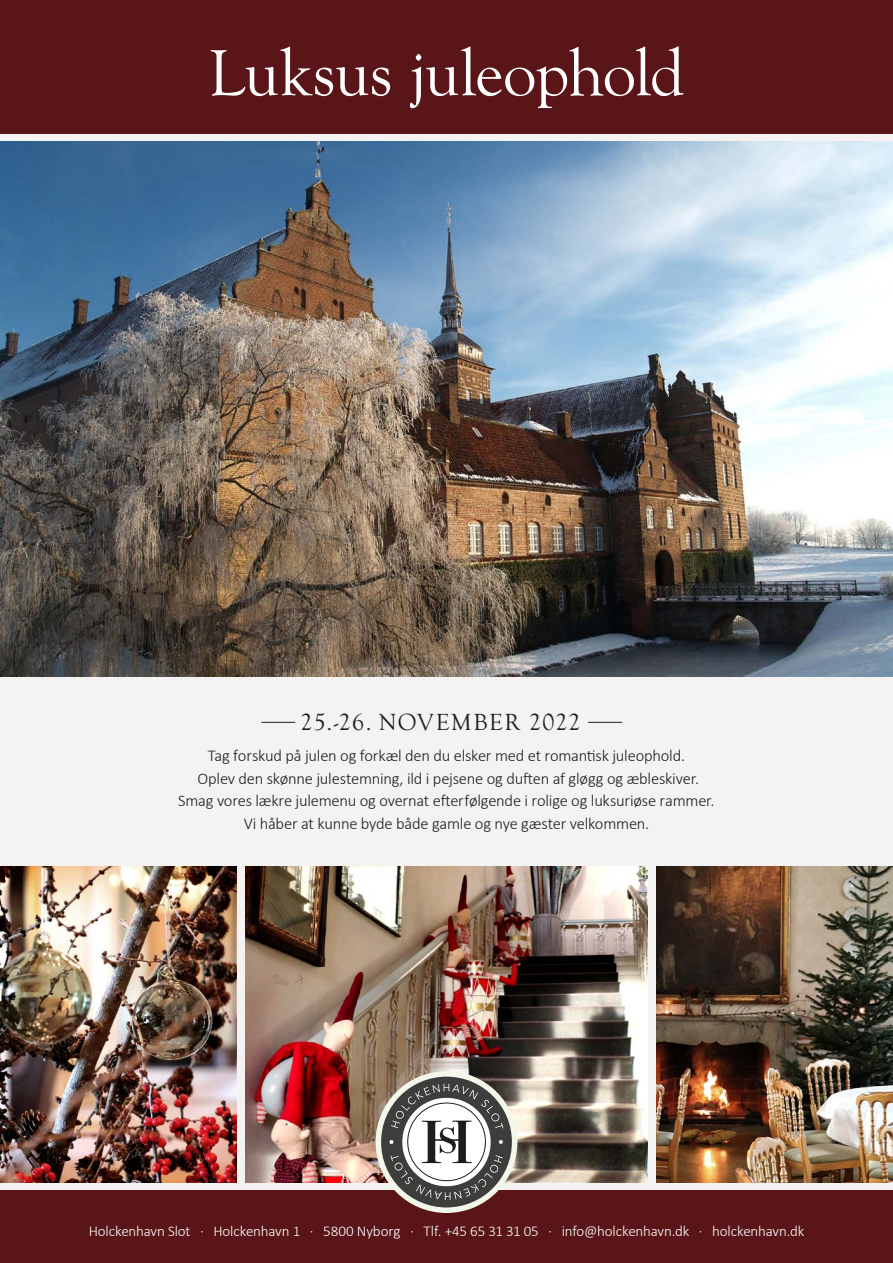
<style>
.page{position:relative;width:893px;height:1263px;background:#fff}
.page>*{position:absolute;margin:0;border:0;box-sizing:border-box;transform-origin:0 0}
.t1{font:67.5px "Goudy Old Style T";letter-spacing:-.02em;color:#fff}
.t2{font:24px "Goudy Old Style T";letter-spacing:.055em;color:#1d1d1b}
.t3{font:300 16.5px/22.5px "Calibri";letter-spacing:-.015em;color:#1d1d1b;text-align:center}
.t4{font:300 15px "Calibri";letter-spacing:-.01em;color:#fff}
</style>
<div class="page">
<div style="left:0;top:95px;width:893px;height:1151px;background:#f5f3f2"></div>
<img style="left:245px;top:866px;width:403px;height:316px">
<img style="left:0;top:141px;width:893px;height:535px">
<img style="left:0;top:866px;width:236px;height:316px">
<div style="left:0;top:0;width:893px;height:134px;background:#591517"></div>
<div style="left:0;top:1190px;width:893px;height:73px;background:#591517"></div>
<div style="left:376px;top:1071px;width:141px;height:142px;background:#f3f7eb;border-radius:50%"></div>
<div style="left:381px;top:1077px;width:131px;height:130px;background:#3d3d3c;border-radius:50%"></div>
<svg style="left:389px;top:1084px;width:114px;height:116px"></svg>
<hr style="left:261px;top:722px;width:34px;height:1px;background:#1d1d1b">
<hr style="left:588px;top:722px;width:34px;height:1px;background:#1d1d1b">
<img style="left:657px;top:866px;width:236px;height:316px">
<h1 class="t1" style="left:208px;top:36px;width:478px">Luksus juleophold</h1>
<h2 class="t2" style="left:300px;top:709px;width:281px">25.-26. NOVEMBER 2022</h2>
<p class="t3" style="left:178px;top:744px;width:538px">Tag forskud på julen og forkæl den du elsker med et romantisk juleophold.<br>Oplev den skønne julestemning, ild i pejsene og duften af gløgg og æbleskiver.<br>Smag vores lækre julemenu og overnat efterfølgende i rolige og luksuriøse rammer.<br>Vi håber at kunne byde både gamle og nye gæster velkommen.</p>
<p class="t4" style="left:89px;top:1222px;width:717px">Holckenhavn Slot · Holckenhavn 1 · 5800 Nyborg · Tlf. +45 65 31 31 05 · info@holckenhavn.dk · holckenhavn.dk</p>
</div>
